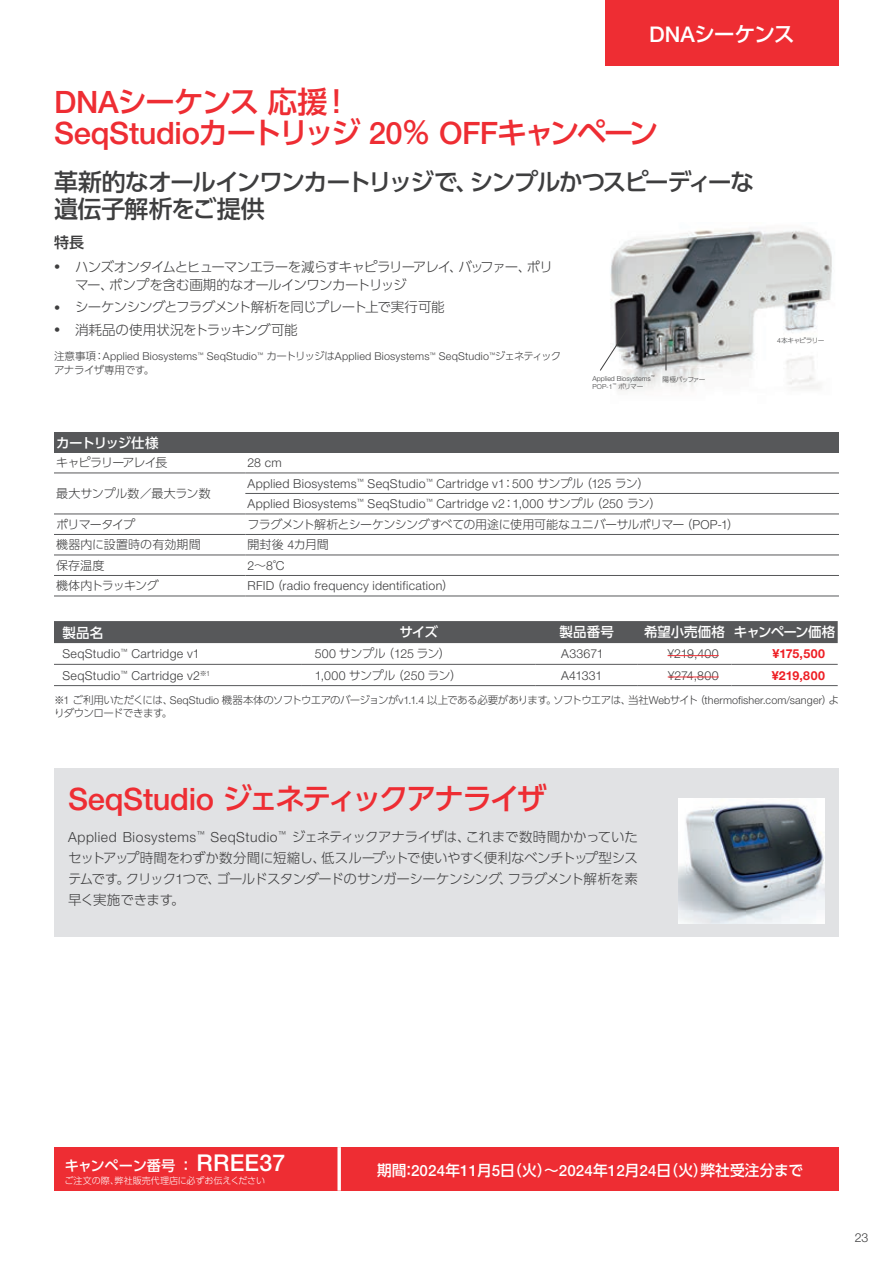
<style>
.page{position:relative;width:893px;height:1263px;background:#fff}
.page>*{position:absolute;margin:0;border:0;box-sizing:border-box;transform-origin:0 0}
.t1{font:500 30.9px "Helvetica Neue LTW1 G";letter-spacing:-.015em;color:#ee2d33}
.t2{font:500 30px "UD Shin Go Pro";letter-spacing:-.105em;color:#ee2d33}
.t3{font:500 30px "UD Shin Go Pro";letter-spacing:-.055em;color:#ee2d33}
.t4{font:500 24px/27px "UD Shin Go Pro";letter-spacing:-.07em;color:#3e3e3f}
.t5{font:500 21px "UD Shin Go Pro";letter-spacing:-.06em;color:#fff}
.t6{font:500 15px "UD Shin Go Pro";letter-spacing:.01em;color:#fff}
.t7{font:500 15px "UD Shin Go Pro";color:#3e3e3f}
.t8{font:500 14.25px "UD Shin Go Pro";letter-spacing:-.02em;color:#fff}
.t9{font:300 13.5px/21px "UD Shin Go Pro";letter-spacing:-.05em;color:#3e3e3f}
.t10{font:500 13.5px "UD Shin Go Pro";letter-spacing:-.02em;color:#fff}
.t11{font:300 13.5px "UD Shin Go Pro";letter-spacing:-.02em;color:#3e3e3f}
.t12{font:500 13.5px "UD Shin Go Pro";letter-spacing:-.08em;color:#fff}
.t13{font:300 12.3px/20.5px "Helvetica Neue LTW1 G";letter-spacing:.025em;color:#3e3e3f}
.t14{font:700 12.3px "Helvetica Neue LTW1 G";letter-spacing:.02em;color:#ee1d23}
.t15{font:300 12px "UD Shin Go Pro";letter-spacing:-.035em;color:#3e3e3f}
.t16{font:300 12px "UD Shin Go Pro";letter-spacing:-.07em;color:#3e3e3f}
.t17{font:300 12px "UD Shin Go Pro";color:#3e3e3f}
.t18{font:300 12px "UD Shin Go Pro";letter-spacing:.005em;color:#3e3e3f}
.t19{font:300 12px "UD Shin Go Pro";letter-spacing:-.08em;color:#3e3e3f}
.t20{font:300 10.8px "Helvetica Neue LTW1 G";letter-spacing:.02em;color:#3e3e3f}
.t21{font:300 10.5px/13.5px "UD Shin Go Pro";letter-spacing:-.055em;color:#3e3e3f}
.t22{font:300 10.5px "UD Shin Go Pro";letter-spacing:-.03em;color:#3e3e3f}
.t23{font:300 9px "UD Shin Go Pro";letter-spacing:.005em;color:#fff}
.t24{font:300 6.9px/7.9px "Helvetica Neue LTW1 G";color:#3e3e3f}
.t25{font:300 6.6px "UD Shin Go Pro";letter-spacing:-.115em;color:#3e3e3f}
.s1{font-family:"Helvetica Neue LTW1 G";font-size:21.6px}
.s2{font-family:"Helvetica Neue LTW1 G";font-size:30.9px}
.s3{font-family:"UD Shin Go Pro";font-size:30px}
.s4{font-family:"Helvetica Neue LTW1 G";font-size:12.3px}
.s5{font-family:"UD Shin Go Pro";font-size:10.5px}
.s6{font-family:"UD Shin Go Pro";font-size:6.6px}
.s7{font-family:"UD Shin Go Pro";font-size:12px}
.s8{font-family:"Helvetica Neue LTW1 G";font-size:6.9px}
.s9{font-family:"Helvetica Neue LTW1 G";font-size:10.8px}
.s10{font-family:"Helvetica Neue LTW1 G";font-size:13.95px}
.s11{font-family:"Helvetica Neue LTW1 G";font-size:23.1px}
.s12{font-family:"Helvetica Neue LTW1 G";font-size:15.45px}
</style>
<div class="page">
<div style="left:605px;top:0;width:234px;height:66px;background:#ee2d33"></div>
<img style="left:610px;top:228px;width:222px;height:163px">
<svg style="left:600px;top:328px;width:28px;height:43px"></svg>
<svg style="left:666px;top:345px;width:1px;height:25px"></svg>
<div style="left:54px;top:621px;width:784px;height:22px;background:#57585a"></div>
<hr style="left:54px;top:664px;width:248px;height:1px;background:#57585a">
<hr style="left:54px;top:685px;width:248px;height:1px;background:#57585a">
<hr style="left:302px;top:664px;width:234px;height:1px;background:#57585a">
<hr style="left:536px;top:664px;width:102px;height:1px;background:#57585a">
<hr style="left:638px;top:664px;width:93px;height:1px;background:#57585a">
<hr style="left:731px;top:664px;width:107px;height:1px;background:#57585a">
<hr style="left:302px;top:685px;width:234px;height:1px;background:#57585a">
<hr style="left:536px;top:685px;width:102px;height:1px;background:#57585a">
<hr style="left:638px;top:685px;width:93px;height:1px;background:#57585a">
<hr style="left:731px;top:685px;width:107px;height:1px;background:#57585a">
<hr style="left:667px;top:655px;width:52px;height:1px;background:#ee2d33">
<hr style="left:668px;top:677px;width:51px;height:1px;background:#ee2d33">
<div style="left:54px;top:432px;width:785px;height:20px;background:#57585a"></div>
<hr style="left:54px;top:473px;width:191px;height:1px;background:#57585a">
<hr style="left:245px;top:473px;width:594px;height:1px;background:#57585a">
<hr style="left:245px;top:493px;width:594px;height:1px;background:#57585a">
<hr style="left:54px;top:514px;width:191px;height:1px;background:#57585a">
<hr style="left:245px;top:514px;width:594px;height:1px;background:#57585a">
<hr style="left:54px;top:534px;width:191px;height:1px;background:#57585a">
<hr style="left:245px;top:534px;width:594px;height:1px;background:#57585a">
<hr style="left:54px;top:555px;width:191px;height:1px;background:#57585a">
<hr style="left:245px;top:555px;width:594px;height:1px;background:#57585a">
<hr style="left:54px;top:575px;width:191px;height:1px;background:#57585a">
<hr style="left:245px;top:575px;width:594px;height:1px;background:#57585a">
<hr style="left:54px;top:596px;width:191px;height:1px;background:#57585a">
<hr style="left:245px;top:596px;width:594px;height:1px;background:#57585a">
<div style="left:54px;top:768px;width:785px;height:168px;background:#e1e2e4"></div>
<img style="left:678px;top:799px;width:146px;height:124px">
<div style="left:54px;top:1147px;width:785px;height:44px;background:#ee2d33"></div>
<svg style="left:337px;top:1147px;width:4px;height:44px"></svg>
<h3 class="t5" style="left:649px;top:17px;width:147px"><span class="s1">DNA</span>シーケンス</h3>
<h2 class="t3" style="left:54px;top:77px;width:299px"><span class="s2">DNA</span>シーケンス応援！</h2>
<h1 class="t1" style="left:54px;top:115px;width:606px">SeqStudio<span class="s3">カートリッジ</span> 20<span class="s3">％</span> OFF<span class="s3">キャンペーン</span></h1>
<h3 class="t4" style="left:54px;top:168px;width:701px">革新的なオールインワンカートリッジで、シンプルかつスピーディーな遺伝子解析をご提供</h3>
<p class="t7" style="left:54px;top:230px;width:32px">特長</p>
<p class="t9" style="left:75px;top:257px;width:479px;line-height:18px;text-indent:-21px"><span class="s4">•</span> ハンズオンタイムとヒューマンエラーを減らすキャピラリーアレイ、バッファー、ポリマー、ポンプを含む画期的なオールインワンカートリッジ</p>
<p class="t9" style="left:54px;top:296px;width:392px"><span class="s4">•</span> シーケンシングとフラグメント解析を同じプレート上で実行可能</p>
<p class="t11" style="left:54px;top:318px;width:245px"><span class="s4">•</span> 消耗品の使用状況をトラッキング可能</p>
<p class="t20" style="left:54px;top:350px;width:509px"><span class="s5">注意事項：</span>Applied Biosystems<sup>™</sup> SeqStudio<sup>™</sup> <span class="s5">カートリッジは</span>Applied Biosystems<sup>™</sup> SeqStudio<sup>™</sup><span class="s5">ジェネティック</span></p>
<p class="t22" style="left:54px;top:361px;width:102px">アナライザ専用です。</p>
<p class="t24" style="left:593px;top:374px;width:64px">Applied Biosystems<sup>™<br></sup>POP-1<sup>™</sup> <span class="s6">ポリマー</span></p>
<p class="t25" style="left:663px;top:374px;width:44px">陽極バッファー</p>
<p class="t12" style="left:56px;top:432px;width:104px">カートリッジ仕様</p>
<p class="t19" style="left:56px;top:453px;width:113px">キャピラリーアレイ長</p>
<p class="t13" style="left:247px;top:452px;width:36px">28 cm</p>
<p class="t17" style="left:56px;top:484px;width:156px">最大サンプル数／最大ラン数</p>
<p class="t13" style="left:247px;top:473px;width:415px">Applied Biosystems<sup>™</sup> SeqStudio<sup>™</sup> Cartridge v1<span class="s7">：</span>500 <span class="s7">サンプル（</span>125 <span class="s7">ラン）<br></span>Applied Biosystems<sup>™</sup> SeqStudio<sup>™</sup> Cartridge v2<span class="s7">：</span>1,000 <span class="s7">サンプル（</span>250 <span class="s7">ラン）</span></p>
<p class="t16" style="left:56px;top:514px;width:81px">ポリマータイプ</p>
<p class="t15" style="left:247px;top:514px;width:493px">フラグメント解析とシーケンシングすべての用途に使用可能なユニバーサルポリマー（<span class="s4">POP-1</span>）</p>
<p class="t18" style="left:56px;top:535px;width:146px">機器内に設置時の有効期間</p>
<p class="t15" style="left:247px;top:535px;width:83px">開封後 <span class="s4">4</span>カ月間</p>
<p class="t15" style="left:56px;top:555px;width:50px">保存温度</p>
<p class="t13" style="left:247px;top:555px;width:39px">2<span class="s7">～</span>8˚C</p>
<p class="t16" style="left:56px;top:576px;width:104px">機体内トラッキング</p>
<p class="t13" style="left:247px;top:576px;width:208px">RFID<span class="s7">（</span>radio frequency identification<span class="s7">）</span></p>
<p class="t25" style="left:777px;top:335px;width:49px"><span class="s8">4</span>本キャピラリー</p>
<p class="t10" style="left:63px;top:622px;width:42px">製品名</p>
<p class="t10" style="left:400px;top:621px;width:40px">サイズ</p>
<p class="t10" style="left:560px;top:621px;width:56px">製品番号</p>
<p class="t10" style="left:644px;top:621px;width:193px">希望小売価格 キャンペーン価格</p>
<p class="t13" style="left:63px;top:643px;width:139px">SeqStudio<sup>™</sup> Cartridge v1</p>
<p class="t15" style="left:315px;top:644px;width:138px"><span class="s4">500</span> サンプル（<span class="s4">125</span> ラン）</p>
<p class="t13" style="left:561px;top:643px;width:44px">A33671</p>
<p class="t13" style="left:667px;top:643px;width:53px">¥219,400</p>
<p class="t14" style="left:772px;top:646px;width:54px">¥175,500</p>
<p class="t13" style="left:62px;top:665px;width:149px">SeqStudio<sup>™</sup> Cartridge v2<sup>※</sup><sup>1</sup></p>
<p class="t13" style="left:315px;top:665px;width:149px">1,000 <span class="s7">サンプル（</span>250 <span class="s7">ラン）</span></p>
<p class="t13" style="left:561px;top:665px;width:43px">A41331</p>
<p class="t13" style="left:668px;top:665px;width:52px">¥274,800</p>
<p class="t14" style="left:772px;top:667px;width:55px">¥219,800</p>
<p class="t21" style="left:54px;top:692px;width:786px">※<span class="s9">1</span> ご利用いただくには、<span class="s9">SeqStudio</span> 機器本体のソフトウエアのバージョンが<span class="s9">v1.1.4</span> 以上である必要があります。ソフトウエアは、当社<span class="s9">Web</span>サイト（<span class="s9">thermofisher.com/sanger</span>）よりダウンロードできます。</p>
<h2 class="t2" style="left:68px;top:774px;width:480px"><span class="s2">SeqStudio</span> ジェネティックアナライザ</h2>
<p class="t9" style="left:68px;top:826px;width:571px;text-align:justify"><span class="s10">Applied Biosystems</span><sup>™</sup> <span class="s10">SeqStudio</span><sup>™</sup> ジェネティックアナライザは、これまで数時間かかっていたセットアップ時間をわずか数分間に短縮し、低スループットで使いやすく便利なベンチトップ型システムです。クリック<span class="s10">1</span>つで、ゴールドスタンダードのサンガーシーケンシング、フラグメント解析を素早く実施できます。</p>
<p class="t8" style="left:65px;top:1154px;width:222px">キャンペーン番号 ： <span class="s11">RREE37</span></p>
<p class="t23" style="left:65px;top:1173px;width:202px">ご注文の際、弊社販売代理店に必ずお伝えください</p>
<p class="t6" style="left:377px;top:1157px;width:427px">期間：<span class="s12">2024</span>年<span class="s12">11</span>月<span class="s12">5</span>日（火）～<span class="s12">2024</span>年<span class="s12">12</span>月<span class="s12">24</span>日（火）弊社受注分まで</p>
<p class="t13" style="left:855px;top:1227px;width:15px">23</p>
</div>
